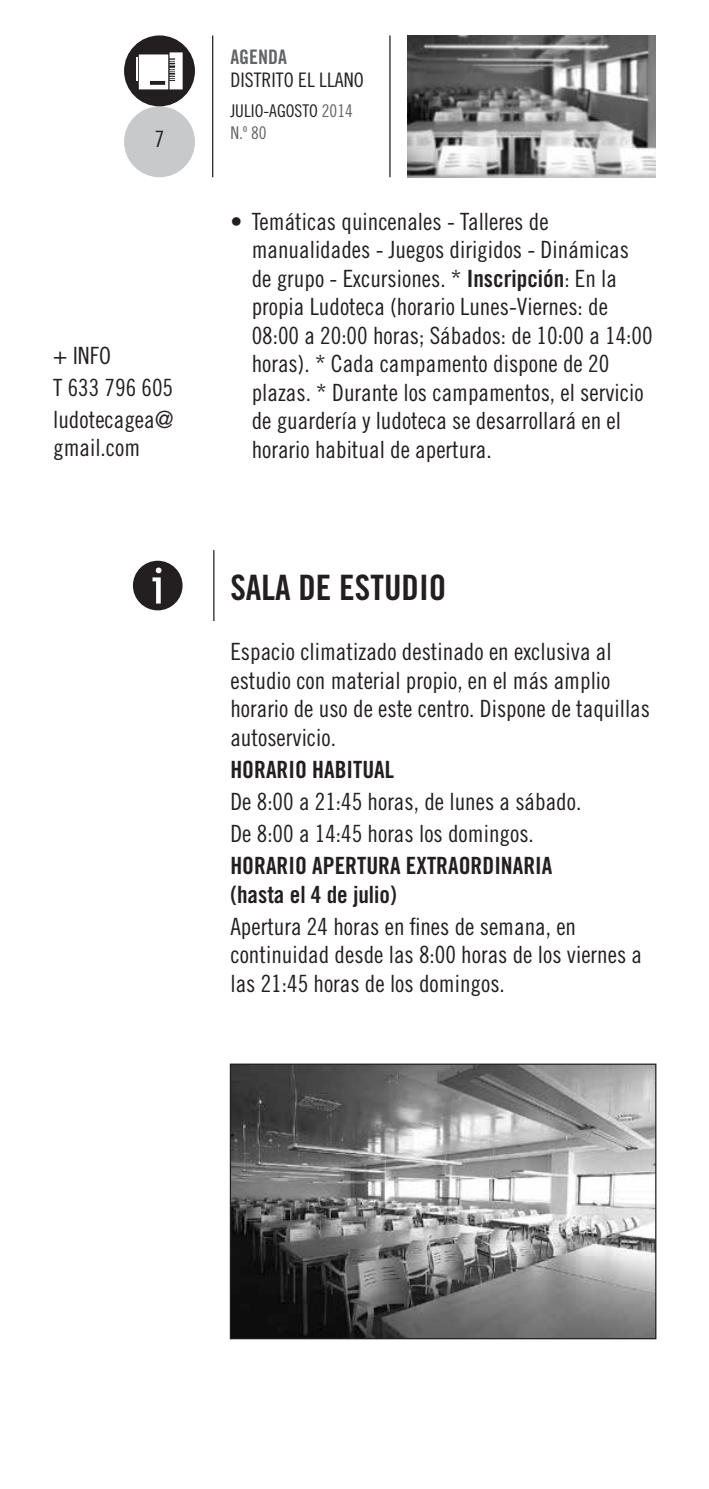
<style>
.page{position:relative;width:709px;height:1489px;background:#fff}
.page>*{position:absolute;margin:0;border:0;box-sizing:border-box;transform-origin:0 0}
.t1{font:35px "Trade Gothic LT Std Bd Cn 20";color:#231f20}
.t2{font:23.75px/28.5px "Trade Gothic LT Std Cn 18";color:#231f20}
.t3{font:23.75px/28.5px "Trade Gothic LT Std Bd Cn 20";color:#231f20}
.t4{font:22.5px "Trade Gothic LT Std Cn 18";color:#231f20}
.t5{font:20px "Trade Gothic LT Std Cn 18";color:#231f20}
.t6{font:20px "Trade Gothic LT Std Bd Cn 20";color:#636466}
.t7{font:17.5px/22.5px "Trade Gothic LT Std Cn 18";color:#231f20}
.s1{color:#636466}
.s2{font-family:"Trade Gothic LT Std Bd Cn 20"}
</style>
<div class="page">
<hr style="left:212px;top:35px;width:1px;height:142px;background:#231f20">
<hr style="left:389px;top:35px;width:1px;height:142px;background:#231f20">
<div style="left:124px;top:106px;width:71px;height:71px;background:#c7c9cb;border-radius:50%"></div>
<div style="left:124px;top:35px;width:71px;height:71px;background:#231f20;border-radius:50%"></div>
<svg style="left:139px;top:52px;width:44px;height:37px;background:#dadada"></svg>
<hr style="left:136px;top:57px;width:2px;height:24px;background:#fff">
<img style="left:407px;top:35px;width:249px;height:142px">
<hr style="left:213px;top:550px;width:1px;height:71px;background:#231f20">
<div style="left:133px;top:560px;width:49px;height:50px;background:#231f20;border-radius:50%"></div>
<svg style="left:152px;top:567px;width:9px;height:36px"></svg>
<img style="left:232px;top:1065px;width:422px;height:272px">
<div style="left:230px;top:1063px;width:426px;height:276px;border:1px solid #231f20"></div>
<p class="t4" style="left:154px;top:126px;width:11px">7</p>
<p class="t2" style="left:53px;top:339px;width:122px;line-height:32px">+ INFO<br>T 633 796 605 ludotecagea@</p>
<p class="t2" style="left:53px;top:433px;width:89px">gmail.com</p>
<p class="t6" style="left:230px;top:45px;width:58px">AGENDA</p>
<p class="t5" style="left:230px;top:68px;width:135px">DISTRITO EL LLANO</p>
<p class="t7" style="left:230px;top:99px;width:124px">JULIO-AGOSTO <span class="s1">2014<br>N.º 80</span></p>
<p class="t2" style="left:252px;top:207px;width:402px;text-indent:-21px">• Temáticas quincenales - Talleres de manualidades - Juegos dirigidos - Dinámicas de grupo - Excursiones. * <span class="s2">Inscripción</span>: En la propia Ludoteca (horario Lunes-Viernes: de 08:00 a 20:00 horas; Sábados: de 10:00 a 14:00 horas). * Cada campamento dispone de 20 plazas. * Durante los campamentos, el servicio de guardería y ludoteca se desarrollará en el horario habitual de apertura.</p>
<h1 class="t1" style="left:230px;top:566px;width:141px">Sala de Estudio</h1>
<p class="t2" style="left:230px;top:637px;width:421px">Espacio climatizado destinado en exclusiva al estudio con material propio, en el más amplio horario de uso de este centro. Dispone de taquillas autoservicio.</p>
<p class="t3" style="left:230px;top:755px;width:165px">HORARIO HABITUAL</p>
<p class="t2" style="left:230px;top:785px;width:352px;line-height:32px">De 8:00 a 21:45 horas, de lunes a sábado.<br>De 8:00 a 14:45 horas los domingos.</p>
<p class="t3" style="left:230px;top:851px;width:323px">HORARIO APERTURA EXTRAORDINARIA (hasta el 4 de julio)</p>
<p class="t2" style="left:230px;top:911px;width:413px">Apertura 24 horas en fines de semana, en continuidad desde las 8:00 horas de los viernes a las 21:45 horas de los domingos.</p>
</div>
